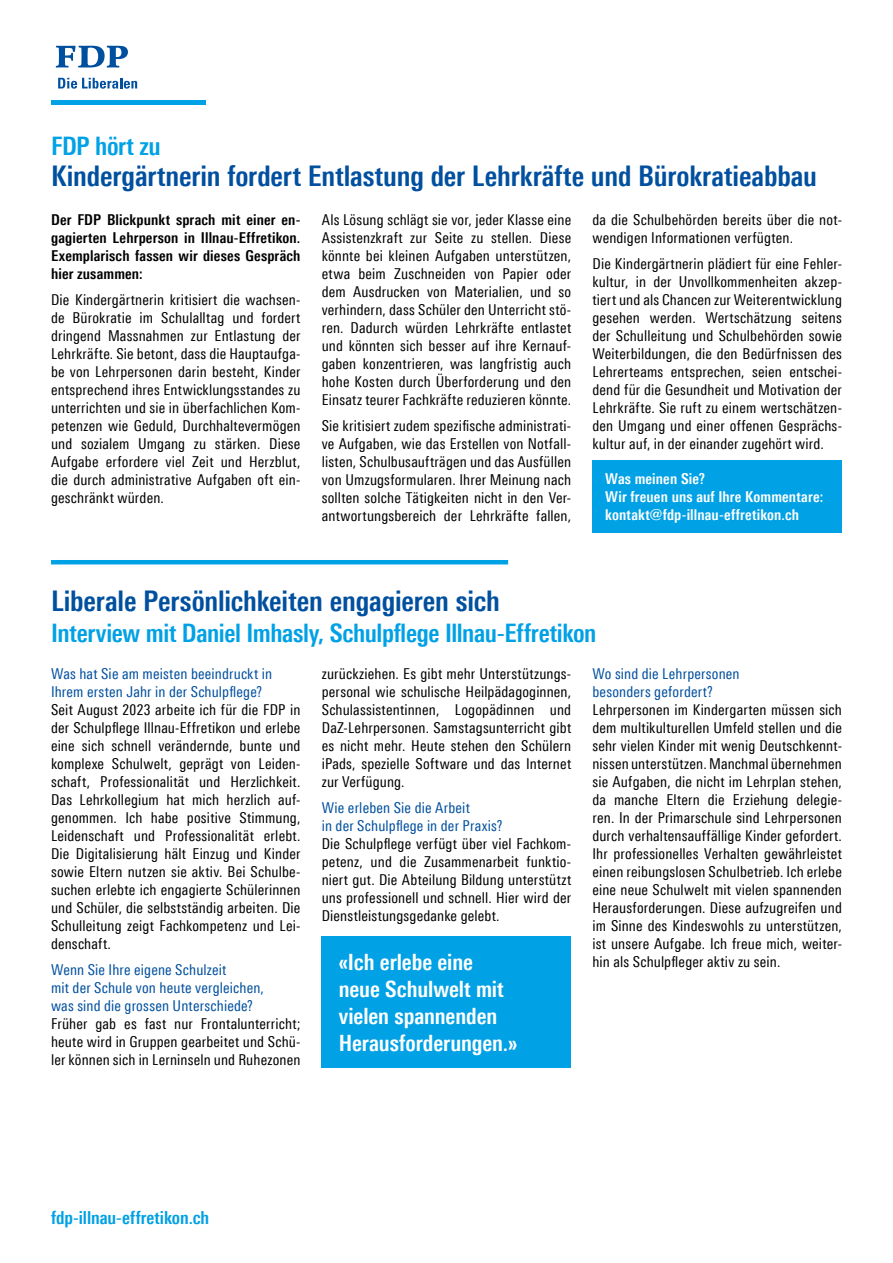
<style>
.page{position:relative;width:893px;height:1263px;background:#fff}
.page>*{position:absolute;margin:0;border:0;box-sizing:border-box;transform-origin:0 0}
.t1{font:700 28.5px "Linotype Univers 620 Cn";letter-spacing:-.005em;color:#00509f}
.t2{font:700 25.5px "Linotype Univers 620 Cn";letter-spacing:-.015em;color:#00a1e5}
.t3{font:700 22.5px/27px "Linotype Univers 620 Cn";letter-spacing:-.005em;color:#fff}
.t4{font:700 18px "Linotype Univers 620 Cn";letter-spacing:-.005em;color:#00a1e5}
.t5{font:15px/18px "Linotype Univers 420 Cn";letter-spacing:.01em;color:#000;text-align:justify}
.t6{font:15px/18px "Linotype Univers 420 Cn";letter-spacing:.01em;color:#00509f}
.t7{font:700 15px/18px "Linotype Univers 620 Cn";letter-spacing:.01em;color:#000;text-align:justify}
.t8{font:700 15px/18px "Linotype Univers 620 Cn";letter-spacing:.01em;color:#fff}
</style>
<div class="page">
<hr style="left:51px;top:560px;width:457px;height:4px;background:#00a1e5">
<div style="left:592px;top:460px;width:250px;height:72px;background:#00a1e5"></div>
<div style="left:322px;top:936px;width:249px;height:131px;background:#00a1e5"></div>
<div style="left:51px;top:100px;width:155px;height:5px;background:#00a1e5"></div>
<svg style="left:58px;top:78px;width:79px;height:11px"></svg>
<svg style="left:56px;top:46px;width:72px;height:22px"></svg>
<h2 class="t2" style="left:51px;top:130px;width:111px">FDP hört zu</h2>
<h1 class="t1" style="left:51px;top:159px;width:767px">Kindergärtnerin fordert Entlastung der Lehrkräfte und Bürokratieabbau</h1>
<p class="t7" style="left:51px;top:210px;width:251px">Der FDP Blickpunkt sprach mit einer en&shy;gagierten Lehrperson in Illnau-Effretikon.<br>Exemplarisch fassen wir dieses Gespräch hier zusammen:</p>
<p class="t5" style="left:51px;top:291px;width:251px">Die Kindergärtnerin kritisiert die wachsen&shy;de Bürokratie im Schulalltag und fordert dringend Massnahmen zur Entlastung der Lehrkräfte. Sie betont, dass die Hauptaufga&shy;be von Lehrpersonen darin besteht, Kinder entsprechend ihres Entwicklungsstandes zu unterrichten und sie in überfachlichen Kom&shy;petenzen wie Geduld, Durchhaltevermögen und sozialem Umgang zu stärken. Diese Aufgabe erfordere viel Zeit und Herzblut, die durch administrative Aufgaben oft ein&shy;geschränkt würden.</p>
<p class="t5" style="left:322px;top:210px;width:251px">Als Lösung schlägt sie vor, jeder Klasse eine Assistenzkraft zur Seite zu stellen. Diese könnte bei kleinen Aufgaben unterstützen, etwa beim Zuschneiden von Papier oder dem Ausdrucken von Materialien, und so verhindern, dass Schüler den Unterricht stö&shy;ren. Dadurch würden Lehrkräfte entlastet und könnten sich besser auf ihre Kernauf&shy;gaben konzentrieren, was langfristig auch hohe Kosten durch Überforderung und den Einsatz teurer Fachkräfte reduzieren könnte.</p>
<p class="t5" style="left:322px;top:417px;width:251px">Sie kritisiert zudem spezifische administrati&shy;ve Aufgaben, wie das Erstellen von Notfall&shy;listen, Schulbusaufträgen und das Ausfüllen von Umzugsformularen. Ihrer Meinung nach sollten solche Tätigkeiten nicht in den Ver&shy;antwortungsbereich der Lehrkräfte fallen,</p>
<p class="t5" style="left:592px;top:210px;width:251px">da die Schulbehörden bereits über die not&shy;wendigen Informationen verfügten.</p>
<p class="t5" style="left:592px;top:255px;width:251px">Die Kindergärtnerin plädiert für eine Fehler&shy;kultur, in der Unvollkommenheiten akzep&shy;tiert und als Chancen zur Weiterentwicklung gesehen werden. Wertschätzung seitens der Schulleitung und Schulbehörden sowie Weiterbildungen, die den Bedürfnissen des Lehrerteams entsprechen, seien entschei&shy;dend für die Gesundheit und Motivation der Lehrkräfte. Sie ruft zu einem wertschätzen&shy;den Umgang und einer offenen Gesprächs&shy;kultur auf, in der einander zugehört wird.</p>
<p class="t8" style="left:605px;top:469px;width:219px">Was meinen Sie?<br>Wir freuen uns auf Ihre Kommentare: kontakt@fdp-illnau-effretikon.ch</p>
<h1 class="t1" style="left:51px;top:583px;width:451px">Liberale Persönlichkeiten engagieren sich</h1>
<h2 class="t2" style="left:51px;top:618px;width:547px">Interview mit Daniel Imhasly, Schulpflege Illnau-Effretikon</h2>
<p class="t6" style="left:51px;top:664px;width:223px">Was hat Sie am meisten beeindruckt in<br>Ihrem ersten Jahr in der Schulpflege?</p>
<p class="t5" style="left:51px;top:700px;width:251px">Seit August 2023 arbeite ich für die FDP in der Schulpflege Illnau-Effretikon und erlebe eine sich schnell verändernde, bunte und komplexe Schulwelt, geprägt von Leiden&shy;schaft, Professionalität und Herzlichkeit.<br>Das Lehrkollegium hat mich herzlich auf&shy;genommen. Ich habe positive Stimmung, Leidenschaft und Professionalität erlebt.<br>Die Digitalisierung hält Einzug und Kinder sowie Eltern nutzen sie aktiv. Bei Schulbe&shy;suchen erlebte ich engagierte Schülerinnen und Schüler, die selbstständig arbeiten. Die Schulleitung zeigt Fachkompetenz und Lei&shy;denschaft.</p>
<p class="t6" style="left:51px;top:961px;width:214px">Wenn Sie Ihre eigene Schulzeit<br>mit der Schule von heute vergleichen, was sind die grossen Unterschiede?</p>
<p class="t5" style="left:51px;top:1015px;width:251px">Früher gab es fast nur Frontalunterricht; heute wird in Gruppen gearbeitet und Schü&shy;ler können sich in Lerninseln und Ruhezonen</p>
<p class="t5" style="left:322px;top:664px;width:251px">zurückziehen. Es gibt mehr Unterstützungs&shy;personal wie schulische Heilpädagoginnen, Schulassistentinnen, Logopädinnen und DaZ-Lehrpersonen. Samstagsunterricht gibt es nicht mehr. Heute stehen den Schülern iPads, spezielle Software und das Internet zur Verfügung.</p>
<p class="t6" style="left:322px;top:799px;width:182px">Wie erleben Sie die Arbeit<br>in der Schulpflege in der Praxis?</p>
<p class="t5" style="left:322px;top:835px;width:251px">Die Schulpflege verfügt über viel Fachkom&shy;petenz, und die Zusammenarbeit funktio&shy;niert gut. Die Abteilung Bildung unterstützt uns professionell und schnell. Hier wird der Dienstleistungsgedanke gelebt.</p>
<h3 class="t3" style="left:339px;top:948px;width:180px">«Ich erlebe eine neue Schulwelt mit vielen spannenden<br>Herausforderungen.»</h3>
<p class="t6" style="left:592px;top:664px;width:149px">Wo sind die Lehrpersonen besonders gefordert?</p>
<p class="t5" style="left:592px;top:700px;width:251px">Lehrpersonen im Kindergarten müssen sich dem multikulturellen Umfeld stellen und die sehr vielen Kinder mit wenig Deutschkennt&shy;nissen unterstützen. Manchmal übernehmen sie Aufgaben, die nicht im Lehrplan stehen, da manche Eltern die Erziehung delegie&shy;ren. In der Primarschule sind Lehrpersonen durch verhaltensauffällige Kinder gefordert.<br>Ihr professionelles Verhalten gewährleistet einen reibungslosen Schulbetrieb. Ich erlebe eine neue Schulwelt mit vielen spannenden Herausforderungen. Diese aufzugreifen und im Sinne des Kindeswohls zu unterstützen, ist unsere Aufgabe. Ich freue mich, weiter&shy;hin als Schulpfleger aktiv zu sein.</p>
<p class="t4" style="left:51px;top:1207px;width:160px">fdp-illnau-effretikon.ch</p>
</div>
